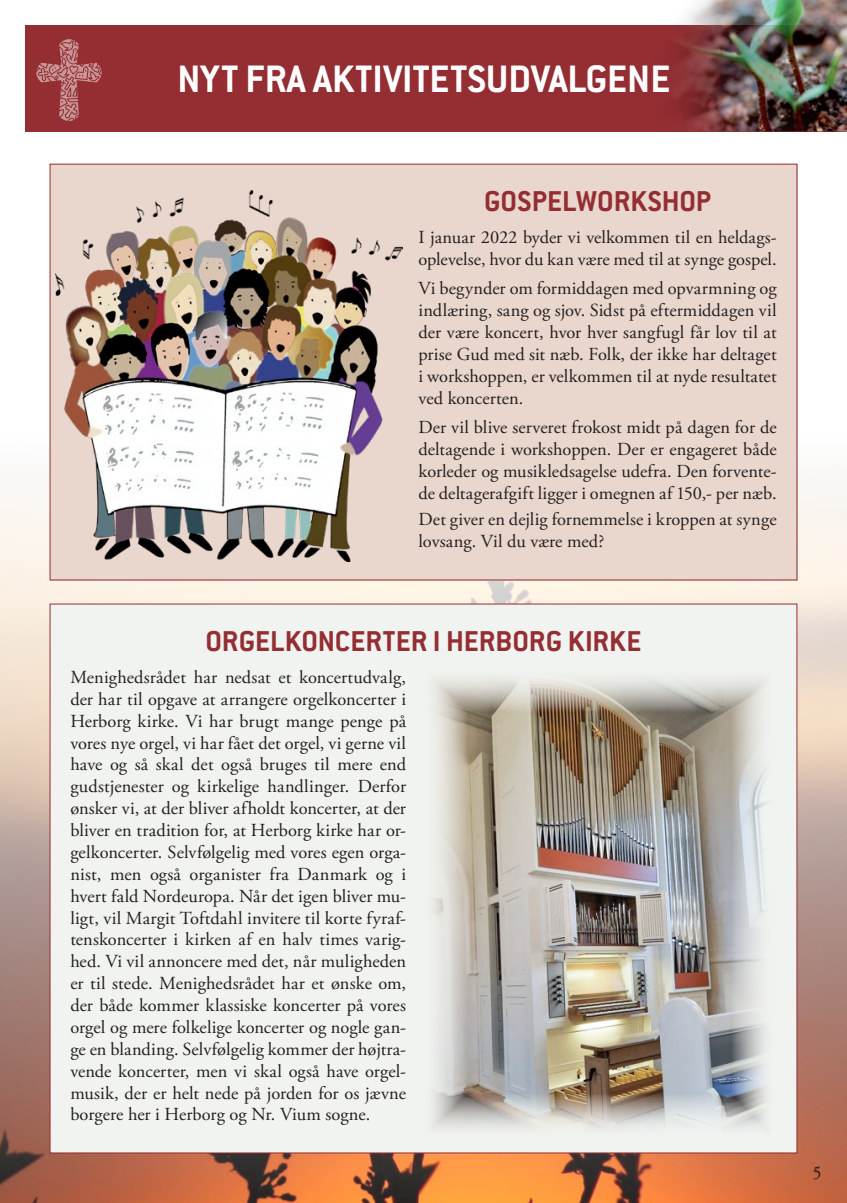
<style>
.page{position:relative;width:847px;height:1203px;background:#fff}
.page>*{position:absolute;margin:0;border:0;box-sizing:border-box;transform-origin:0 0}
.t1{font:700 42px "Conduit ITC";color:#fff}
.t2{font:700 31.5px "Conduit ITC";color:#942e33}
.t3{font:18.38px/21.9px "Adobe Garamond Pro";color:#231f20;text-align:justify}
.t4{font:17.5px "Adobe Garamond Pro";color:#231f20}
</style>
<div class="page">
<img style="left:0;top:353px;width:847px;height:850px">
<div style="left:26px;top:25px;width:821px;height:106px;background:#942e33"></div>
<svg style="left:36px;top:39px;width:66px;height:82px"></svg>
<div style="left:50px;top:604px;width:747px;height:549px;background:#f1f3f0"></div>
<img style="left:433px;top:679px;width:334px;height:449px">
<div style="left:50px;top:164px;width:747px;height:416px;background:#e9d6cd"></div>
<img style="left:676px;top:0;width:171px;height:131px">
<img style="left:56px;top:191px;width:347px;height:371px">
<p class="t1" style="left:177px;top:54px;width:494px">NYT FRA AKTIVITETSUDVALGENE</p>
<p class="t2" style="left:484px;top:183px;width:229px">GOSPELWORKSHOP</p>
<p class="t3" style="left:418px;top:227px;width:360px">I januar 2022 byder vi velkommen til en heldags&shy;oplevelse, hvor du kan være med til at synge gospel.</p>
<p class="t3" style="left:418px;top:278px;width:360px">Vi begynder om formiddagen med opvarmning og indlæring, sang og sjov. Sidst på eftermiddagen vil der være koncert, hvor hver sangfugl får lov til at prise Gud med sit næb. Folk, der ikke har deltaget i workshoppen, er velkommen til at nyde resultatet ved koncerten.</p>
<p class="t3" style="left:418px;top:417px;width:360px">Der vil blive serveret frokost midt på dagen for de deltagende i workshoppen. Der er engageret både korleder og musikledsagelse udefra. Den forvente&shy;de deltagerafgift ligger i omegnen af 150,- per næb.</p>
<p class="t3" style="left:418px;top:509px;width:359px">Det giver en dejlig fornemmelse i kroppen at synge lovsang. Vil du være med?</p>
<p class="t2" style="left:206px;top:623px;width:437px">ORGELKONCERTER I HERBORG KIRKE</p>
<p class="t3" style="left:70px;top:667px;width:337px">Menighedsrådet har nedsat et koncertudvalg, der har til opgave at arrangere orgelkoncerter i Herborg kirke. Vi har brugt mange penge på vores nye orgel, vi har fået det orgel, vi gerne vil have og så skal det også bruges til mere end gudstjenester og kirkelige handlinger. Derfor ønsker vi, at der bliver afholdt koncerter, at der bliver en tradition for, at Herborg kirke har or&shy;gelkoncerter. Selvfølgelig med vores egen orga&shy;nist, men også organister fra Danmark og i hvert fald Nordeuropa. Når det igen bliver mu&shy;ligt, vil Margit Toftdahl invitere til korte fyraf&shy;tenskoncerter i kirken af en halv times varig&shy;hed. Vi vil annoncere med det, når muligheden er til stede. Menighedsrådet har et ønske om, der både kommer klassiske koncerter på vores orgel og mere folkelige koncerter og nogle gan&shy;ge en blanding. Selvfølgelig kommer der højtra&shy;vende koncerter, men vi skal også have orgel&shy;musik, der er helt nede på jorden for os jævne borgere her i Herborg og Nr. Vium sogne.</p>
<p class="t4" style="left:812px;top:1162px;width:10px">5</p>
</div>
